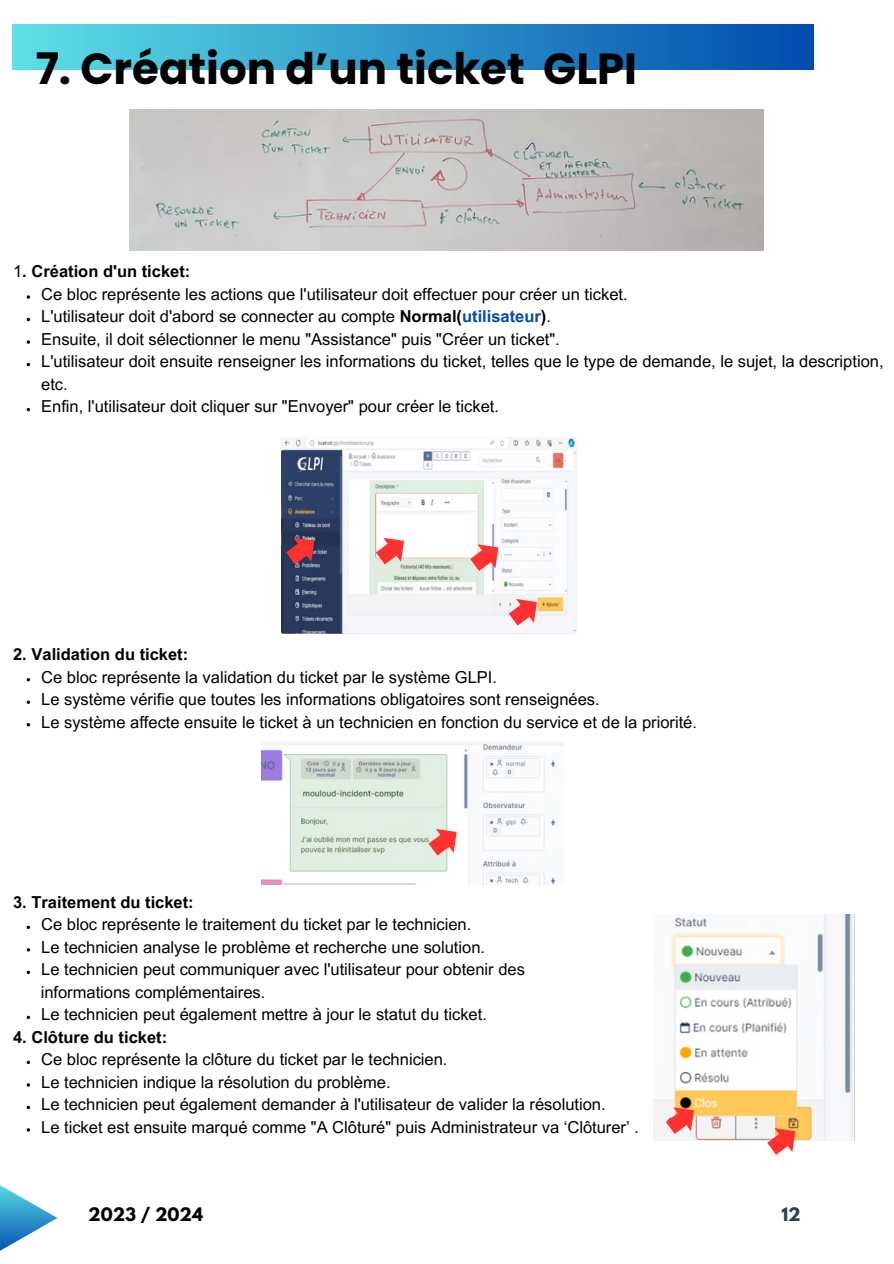
<style>
.page{position:relative;width:894px;height:1264px;background:#fff}
.page>*{position:absolute;margin:0;border:0;box-sizing:border-box;transform-origin:0 0}
.t1{font:700 43.5px "Poppins";color:#000}
.t2{font:16.5px/22.5px "Arial MT Pro";color:#000}
.t3{font:700 16.5px "Arial MT Pro";color:#000}
.t4{font:700 16.5px "League Spartan";color:#000}
.t5{font:700 16.5px "League Spartan";color:#2e3f51}
.s1{font-weight:400}
.s2{font-weight:700}
.s3{font-weight:700;color:#004aad}
</style>
<div class="page">
<svg style="left:27px;top:295px;width:3px;height:4px"></svg>
<svg style="left:27px;top:340px;width:3px;height:4px"></svg>
<svg style="left:27px;top:700px;width:3px;height:4px"></svg>
<svg style="left:27px;top:925px;width:3px;height:4px"></svg>
<img style="left:129px;top:110px;width:634px;height:140px">
<div style="left:13px;top:24px;width:800px;height:45px;background:linear-gradient(to right,#5de0e6,#014bad)"></div>
<img style="left:281px;top:438px;width:295px;height:195px">
<svg style="left:0;top:1185px;width:57px;height:66px"></svg>
<svg style="left:286px;top:538px;width:28px;height:26px"></svg>
<svg style="left:375px;top:538px;width:29px;height:26px"></svg>
<svg style="left:508px;top:599px;width:29px;height:26px"></svg>
<img style="left:262px;top:742px;width:301px;height:142px">
<svg style="left:470px;top:544px;width:28px;height:27px"></svg>
<svg style="left:428px;top:828px;width:28px;height:27px"></svg>
<img style="left:653px;top:914px;width:200px;height:226px">
<svg style="left:665px;top:1107px;width:28px;height:27px"></svg>
<svg style="left:766px;top:1128px;width:29px;height:26px"></svg>
<p class="t1" style="left:36px;top:38px;width:602px">7. Création d’un ticket GLPI</p>
<h1 class="t3" style="left:13px;top:265px;width:179px"><span class="s1">1</span>. Création d'un ticket:</h1>
<p class="t2" style="left:41px;top:285px;width:587px">Ce bloc représente les actions que l'utilisateur doit effectuer pour créer un ticket.</p>
<p class="t2" style="left:41px;top:307px;width:511px">L'utilisateur doit d'abord se connecter au compte <span class="s2">Normal(</span><span class="s3">utilisateur</span><span class="s2">)</span>.</p>
<p class="t2" style="left:41px;top:330px;width:520px">Ensuite, il doit sélectionner le menu "Assistance" puis "Créer un ticket".</p>
<p class="t2" style="left:41px;top:352px;width:843px">L'utilisateur doit ensuite renseigner les informations du ticket, telles que le type de demande, le sujet, la description, etc.</p>
<p class="t2" style="left:41px;top:397px;width:459px">Enfin, l'utilisateur doit cliquer sur "Envoyer" pour créer le ticket.</p>
<p class="t3" style="left:13px;top:648px;width:177px">2. Validation du ticket:</p>
<p class="t2" style="left:41px;top:667px;width:457px">Ce bloc représente la validation du ticket par le système GLPI.</p>
<h2 class="t2" style="left:41px;top:690px;width:560px">Le système vérifie que toutes les informations obligatoires sont renseignées.</h2>
<p class="t2" style="left:41px;top:712px;width:657px">Le système affecte ensuite le ticket à un technicien en fonction du service et de la priorité.</p>
<p class="t3" style="left:13px;top:895px;width:182px">3. Traitement du ticket:</p>
<p class="t2" style="left:41px;top:915px;width:431px">Ce bloc représente le traitement du ticket par le technicien.</p>
<h2 class="t2" style="left:41px;top:937px;width:445px">Le technicien analyse le problème et recherche une solution.</h2>
<p class="t2" style="left:41px;top:960px;width:485px">Le technicien peut communiquer avec l'utilisateur pour obtenir des</p>
<p class="t2" style="left:41px;top:982px;width:226px">informations complémentaires.</p>
<p class="t2" style="left:41px;top:1005px;width:447px">Le technicien peut également mettre à jour le statut du ticket.</p>
<p class="t3" style="left:13px;top:1030px;width:155px">4. Clôture du ticket:</p>
<p class="t2" style="left:41px;top:1050px;width:407px">Ce bloc représente la clôture du ticket par le technicien.</p>
<h2 class="t2" style="left:41px;top:1072px;width:351px">Le technicien indique la résolution du problème.</h2>
<p class="t2" style="left:41px;top:1095px;width:566px">Le technicien peut également demander à l'utilisateur de valider la résolution.</p>
<p class="t2" style="left:41px;top:1117px;width:599px">Le ticket est ensuite marqué comme "A Clôturé" puis Administrateur va ‘Clôturer’ .</p>
<p class="t4" style="left:88px;top:1206px;width:116px">2023 / 2024</p>
<p class="t5" style="left:781px;top:1206px;width:21px">12</p>
</div>
